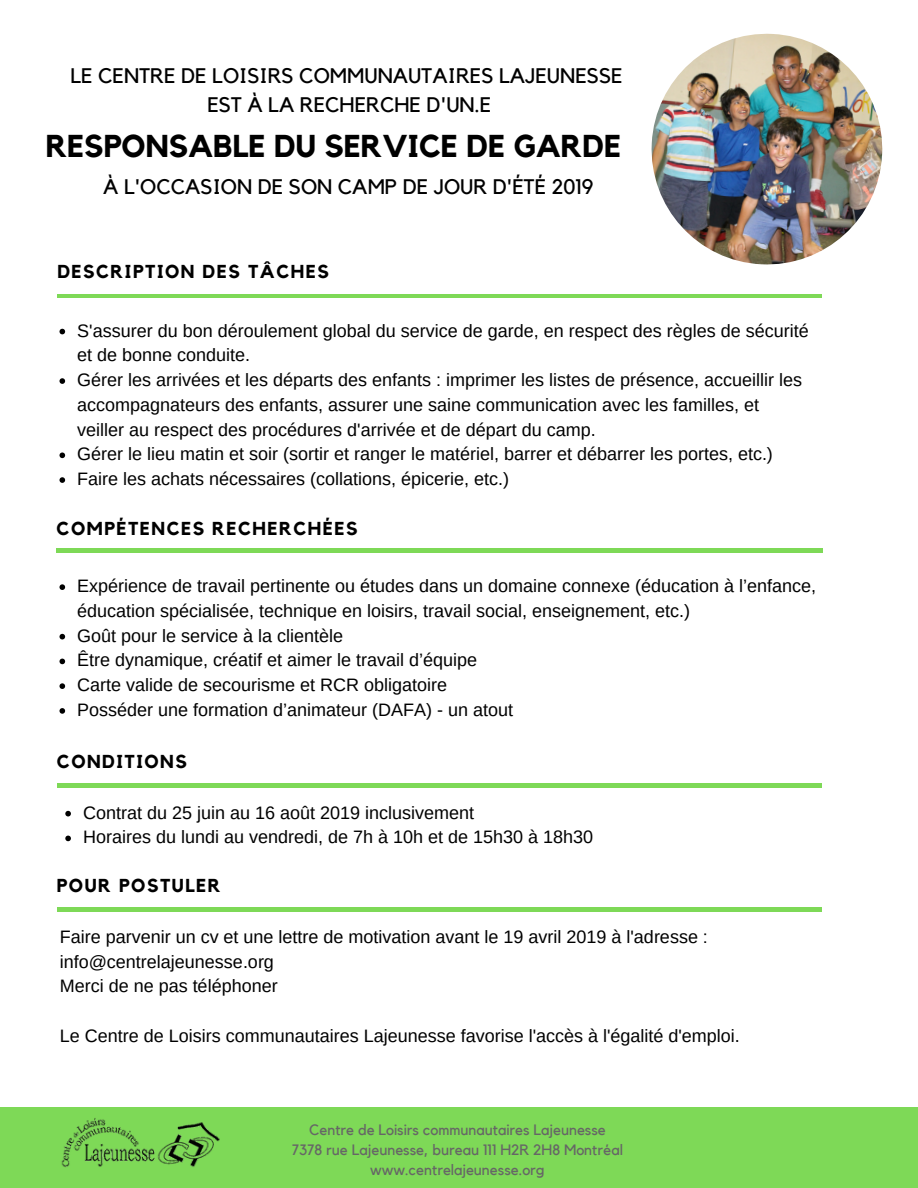
<style>
.page{position:relative;width:918px;height:1188px;background:#fff}
.page>*{position:absolute;margin:0;border:0;box-sizing:border-box;transform-origin:0 0}
.t1{font:700 31.5px "Kollektif";color:#000}
.t2{font:21px/29.2px "Kollektif";color:#000;text-align:center}
.t3{font:700 18.75px "Kollektif";letter-spacing:.08em;color:#000}
.t4{font:18px/24.8px "Arimo";color:#000}
.t5{font:15px/20.2px "Kollektif";color:#666;text-align:center}
</style>
<div class="page">
<hr style="left:57px;top:294px;width:765px;height:4px;background:#7ed957">
<svg style="left:60px;top:329px;width:5px;height:5px"></svg>
<svg style="left:60px;top:378px;width:5px;height:6px"></svg>
<svg style="left:60px;top:453px;width:5px;height:5px"></svg>
<svg style="left:60px;top:477px;width:5px;height:6px"></svg>
<svg style="left:60px;top:584px;width:5px;height:6px"></svg>
<svg style="left:60px;top:634px;width:5px;height:5px"></svg>
<svg style="left:60px;top:659px;width:5px;height:5px"></svg>
<svg style="left:60px;top:683px;width:5px;height:6px"></svg>
<svg style="left:60px;top:708px;width:5px;height:6px"></svg>
<hr style="left:57px;top:549px;width:766px;height:3px;background:#7ed957">
<div style="left:0;top:1108px;width:918px;height:80px;background:#7ed957"></div>
<img style="left:61px;top:1118px;width:159px;height:50px">
<hr style="left:57px;top:908px;width:765px;height:3px;background:#7ed957">
<img style="left:651px;top:33px;width:232px;height:232px">
<svg style="left:65px;top:811px;width:6px;height:5px"></svg>
<svg style="left:65px;top:836px;width:6px;height:5px"></svg>
<hr style="left:57px;top:784px;width:765px;height:3px;background:#7ed957">
<p class="t2" style="left:70px;top:62px;width:554px">LE CENTRE DE LOISIRS COMMUNAUTAIRES LAJEUNESSE<br>EST À LA RECHERCHE D'UN.E</p>
<h1 class="t1" style="left:46px;top:131px;width:577px">RESPONSABLE DU SERVICE DE GARDE</h1>
<p class="t2" style="left:103px;top:173px;width:492px">À L'OCCASION DE SON CAMP DE JOUR D'ÉTÉ 2019</p>
<p class="t3" style="left:57px;top:262px;width:273px">DESCRIPTION DES TÂCHES</p>
<p class="t4" style="left:77px;top:318px;width:733px">S'assurer du bon déroulement global du service de garde, en respect des règles de sécurité et de bonne conduite.<br>Gérer les arrivées et les départs des enfants : imprimer les listes de présence, accueillir les accompagnateurs des enfants, assurer une saine communication avec les familles, et veiller au respect des procédures d'arrivée et de départ du camp.<br>Gérer le lieu matin et soir (sortir et ranger le matériel, barrer et débarrer les portes, etc.)<br>Faire les achats nécessaires (collations, épicerie, etc.)</p>
<p class="t3" style="left:57px;top:520px;width:302px">COMPÉTENCES RECHERCHÉES</p>
<p class="t4" style="left:77px;top:574px;width:741px">Expérience de travail pertinente ou études dans un domaine connexe (éducation à l’enfance, éducation spécialisée, technique en loisirs, travail social, enseignement, etc.)<br>Goût pour le service à la clientèle<br>Être dynamique, créatif et aimer le travail d’équipe<br>Carte valide de secourisme et RCR obligatoire<br>Posséder une formation d’animateur (DAFA) - un atout</p>
<p class="t3" style="left:57px;top:753px;width:132px">CONDITIONS</p>
<p class="t4" style="left:83px;top:800px;width:512px">Contrat du 25 juin au 16 août 2019 inclusivement<br>Horaires du lundi au vendredi, de 7h à 10h et de 15h30 à 18h30</p>
<p class="t3" style="left:57px;top:877px;width:165px">POUR POSTULER</p>
<p class="t4" style="left:60px;top:924px;width:650px">Faire parvenir un cv et une lettre de motivation avant le 19 avril 2019 à l'adresse : info@centrelajeunesse.org<br>Merci de ne pas téléphoner</p>
<p class="t4" style="left:60px;top:1023px;width:682px">Le Centre de Loisirs communautaires Lajeunesse favorise l'accès à l'égalité d'emploi.</p>
<p class="t5" style="left:292px;top:1120px;width:332px">Centre de Loisirs communautaires Lajeunesse<br>7378 rue Lajeunesse, bureau 111 H2R 2H8 Montréal www.centrelajeunesse.org</p>
</div>
